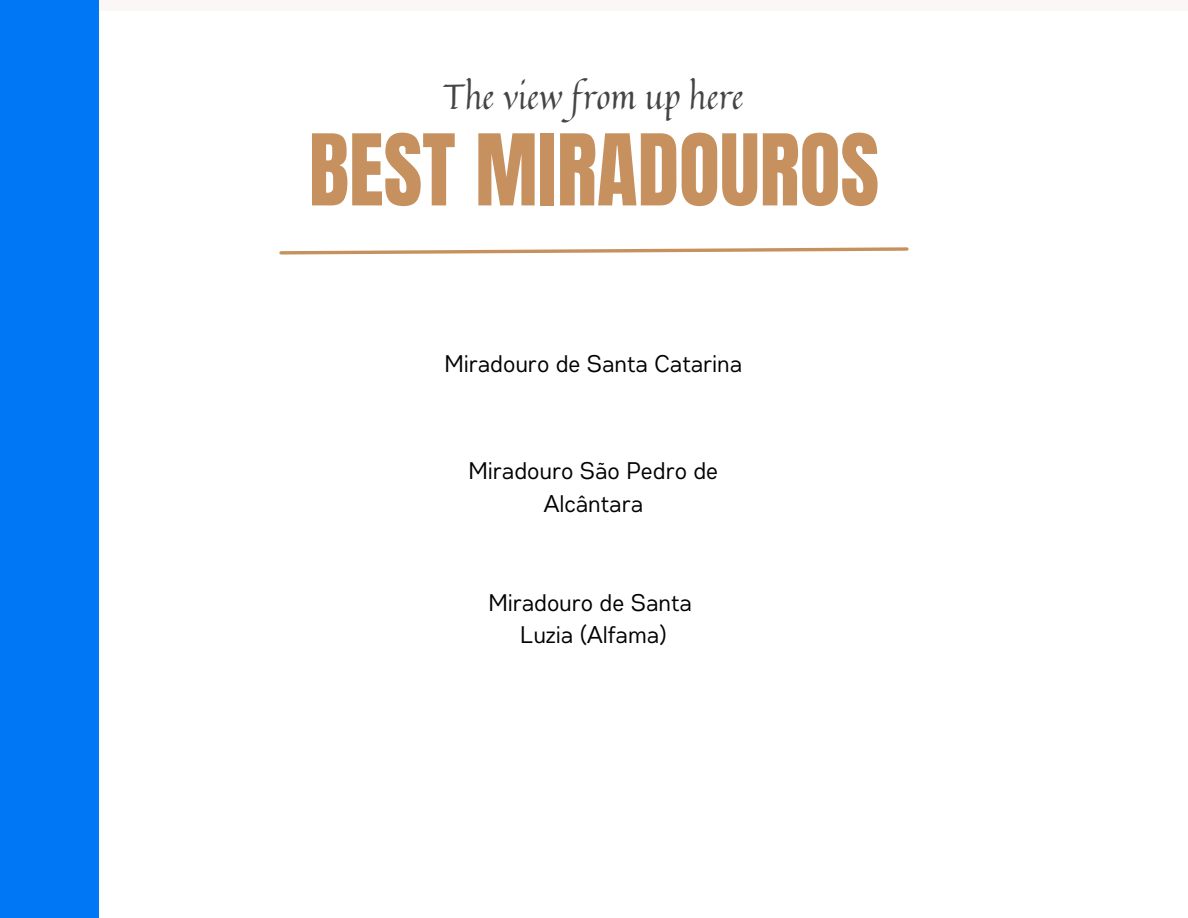
<style>
.page{position:relative;width:1188px;height:918px;background:#fff}
.page>*{position:absolute;margin:0;border:0;box-sizing:border-box;transform-origin:0 0}
.t1{font:84px "Anton";color:#c6915f}
.t2{font:34.65px "Quintessential";color:#444645}
.t3{font:24px/32.7px "Gabriel Sans Cond";letter-spacing:.01em;color:#000;text-align:center}
</style>
<div class="page">
<svg style="left:279px;top:247px;width:630px;height:8px"></svg>
<div style="left:0;top:0;width:99px;height:918px;background:#0077f4"></div>
<p class="t2" style="left:444px;top:69px;width:301px">The view from up here</p>
<p class="t1" style="left:309px;top:110px;width:572px">BEST MIRADOUROS</p>
<p class="t3" style="left:445px;top:348px;width:299px">Miradouro de Santa Catarina</p>
<p class="t3" style="left:469px;top:456px;width:251px">Miradouro São Pedro de<br>Alcântara</p>
<p class="t3" style="left:489px;top:587px;width:205px">Miradouro de Santa</p>
<p class="t3" style="left:521px;top:620px;width:148px">Luzia (Alfama)</p>
</div>
